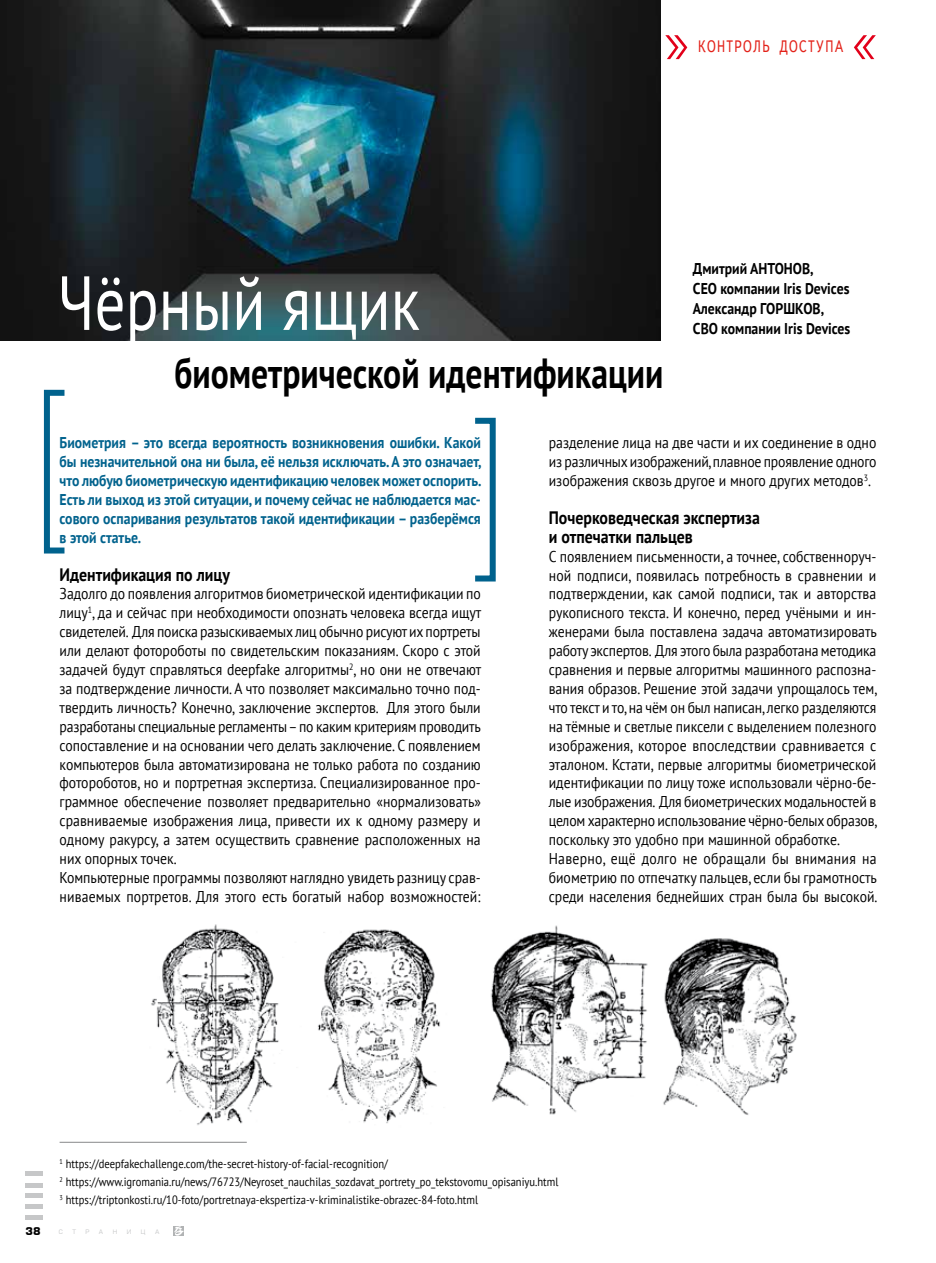
<style>
.page{position:relative;width:936px;height:1263px;background:#fff}
.page>*{position:absolute;margin:0;border:0;box-sizing:border-box;transform-origin:0 0}
.t1{font:76.5px "PT Sans";color:#fff;scale:.8 1}
.t2{font:700 42px "PT Sans";color:#000;scale:.8 1}
.t3{font:700 18px/18.9px "PT Sans";color:#000;scale:.88 1}
.t4{font:16.5px "Text Book C";letter-spacing:.11em;color:#e32119;scale:.74 1}
.t5{font:15.6px/18.9px "PT Sans";color:#000;scale:.88 1}
.t6{font:700 15.6px/18.9px "PT Sans";color:#00628d;text-align:justify;scale:.88 1}
.t7{font:700 15.6px/20.1px "PT Sans";color:#000;scale:.88 1}
.t8{font:12px/18px "PT Sans";color:#000;scale:.88 1}
.t9{font:700 10.5px "Europe";color:#000}
.t10{font:6px "Europe";color:#c6c7c8}
</style>
<div class="page">
<hr style="left:26px;top:1216px;width:17px;height:4px;background:#c6c7c8">
<hr style="left:26px;top:1205px;width:17px;height:4px;background:#c6c7c8">
<div style="left:26px;top:1193px;width:17px;height:5px;background:#c6c7c8"></div>
<hr style="left:26px;top:1183px;width:17px;height:4px;background:#c6c7c8">
<hr style="left:26px;top:1172px;width:17px;height:4px;background:#c6c7c8">
<svg style="left:174px;top:1226px;width:9px;height:9px"></svg>
<img style="left:151px;top:924px;width:646px;height:201px">
<img style="left:0;top:0;width:660px;height:340px">
<hr style="left:60px;top:1142px;width:187px;height:1px;background:#87888a">
<div style="left:44px;top:390px;width:23px;height:163px;border:6px solid #00628d"></div>
<div style="left:472px;top:418px;width:23px;height:163px;border:6px solid #00628d"></div>
<svg style="left:665px;top:35px;width:22px;height:24px"></svg>
<svg style="left:854px;top:35px;width:21px;height:24px"></svg>
<p class="t4" style="left:698px;top:40px;width:198px">КОНТРОЛЬ ДОСТУПА</p>
<h1 class="t1" style="left:57px;top:252px;width:454px">Чёрный ящик</h1>
<h2 class="t2" style="left:174px;top:346px;width:613px">биометрической идентификации</h2>
<p class="t7" style="left:693px;top:258px;width:180px">Дмитрий АНТОНОВ,<br>СЕО компании Iris Devices<br>Александр ГОРШКОВ,<br>CBO компании Iris Devices</p>
<p class="t6" style="left:60px;top:433px;width:481px">Биометрия – это всегда вероятность возникновения ошибки. Какой бы незначительной она ни была, её нельзя исключать. А это означает, что любую биометрическую идентификацию человек может оспорить.<br>Есть ли выход из этой ситуации, и почему сейчас не наблюдается мас&shy;сового оспаривания результатов такой идентификации – разберёмся в этой статье.</p>
<p class="t3" style="left:60px;top:564px;width:195px">Идентификация по лицу</p>
<p class="t5" style="left:60px;top:584px;width:480px">Задолго до появления алгоритмов биометрической идентификации по лицу<sup>1</sup>, да и сейчас при необходимости опознать человека всегда ищут свидетелей. Для поиска разыскиваемых лиц обычно рисуют их портреты или делают фотороботы по свидетельским показаниям. Скоро с этой задачей будут справляться deepfake алгоритмы<sup>2</sup>, но они не отвечают за подтверждение личности. А что позволяет максимально точно под&shy;твердить личность? Конечно, заключение экспертов. Для этого были разработаны специальные регламенты – по каким критериям проводить сопоставление и на основании чего делать заключение. С появлением компьютеров была автоматизирована не только работа по созданию фотороботов, но и портретная экспертиза. Специализированное про&shy;граммное обеспечение позволяет предварительно «нормализовать» сравниваемые изображения лица, привести их к одному размеру и одному ракурсу, а затем осуществить сравнение расположенных на них опорных точек.<br>Компьютерные программы позволяют наглядно увидеть разницу срав&shy;ниваемых портретов. Для этого есть богатый набор возможностей:</p>
<p class="t5" style="left:548px;top:433px;width:374px;text-align:justify">разделение лица на две части и их соединение в одно из различных изображений, плавное проявление одного изображения сквозь другое и много других методов<sup>3</sup>.</p>
<p class="t3" style="left:548px;top:508px;width:241px">Почерковедческая экспертиза и отпечатки пальцев</p>
<p class="t5" style="left:548px;top:546px;width:375px">С появлением письменности, а точнее, собственноруч&shy;ной подписи, появилась потребность в сравнении и подтверждении, как самой подписи, так и авторства рукописного текста. И конечно, перед учёными и ин&shy;женерами была поставлена задача автоматизировать работу экспертов. Для этого была разработана методика сравнения и первые алгоритмы машинного распозна&shy;вания образов. Решение этой задачи упрощалось тем, что текст и то, на чём он был написан, легко разделяются на тёмные и светлые пиксели с выделением полезного изображения, которое впоследствии сравнивается с эталоном. Кстати, первые алгоритмы биометрической идентификации по лицу тоже использовали чёрно-бе&shy;лые изображения. Для биометрических модальностей в целом характерно использование чёрно-белых образов, поскольку это удобно при машинной обработке.<br>Наверно, ещё долго не обращали бы внимания на биометрию по отпечатку пальцев, если бы грамотность среди населения беднейших стран была бы высокой.</p>
<p class="t8" style="left:60px;top:1154px;width:568px"><sup>1</sup> https://deepfakechallenge.com/the-secret-history-of-facial-recognition/<br><sup>2</sup> https://www.igromania.ru/news/76723/Neyroset_nauchilas_sozdavat_portrety_po_tekstovomu_opisaniyu.html<br><sup>3</sup> https://triptonkosti.ru/10-foto/portretnaya-ekspertiza-v-kriminalistike-obrazec-84-foto.html</p>
<p class="t9" style="left:26px;top:1227px;width:17px">38</p>
<p class="t10" style="left:59px;top:1228px;width:5px">С</p>
<p class="t10" style="left:72px;top:1228px;width:5px">Т</p>
<p class="t10" style="left:85px;top:1228px;width:6px">Р</p>
<p class="t10" style="left:99px;top:1228px;width:6px">А</p>
<p class="t10" style="left:113px;top:1228px;width:6px">Н</p>
<p class="t10" style="left:127px;top:1228px;width:6px">И</p>
<p class="t10" style="left:141px;top:1228px;width:6px">Ц</p>
<p class="t10" style="left:155px;top:1228px;width:6px">А</p>
</div>
